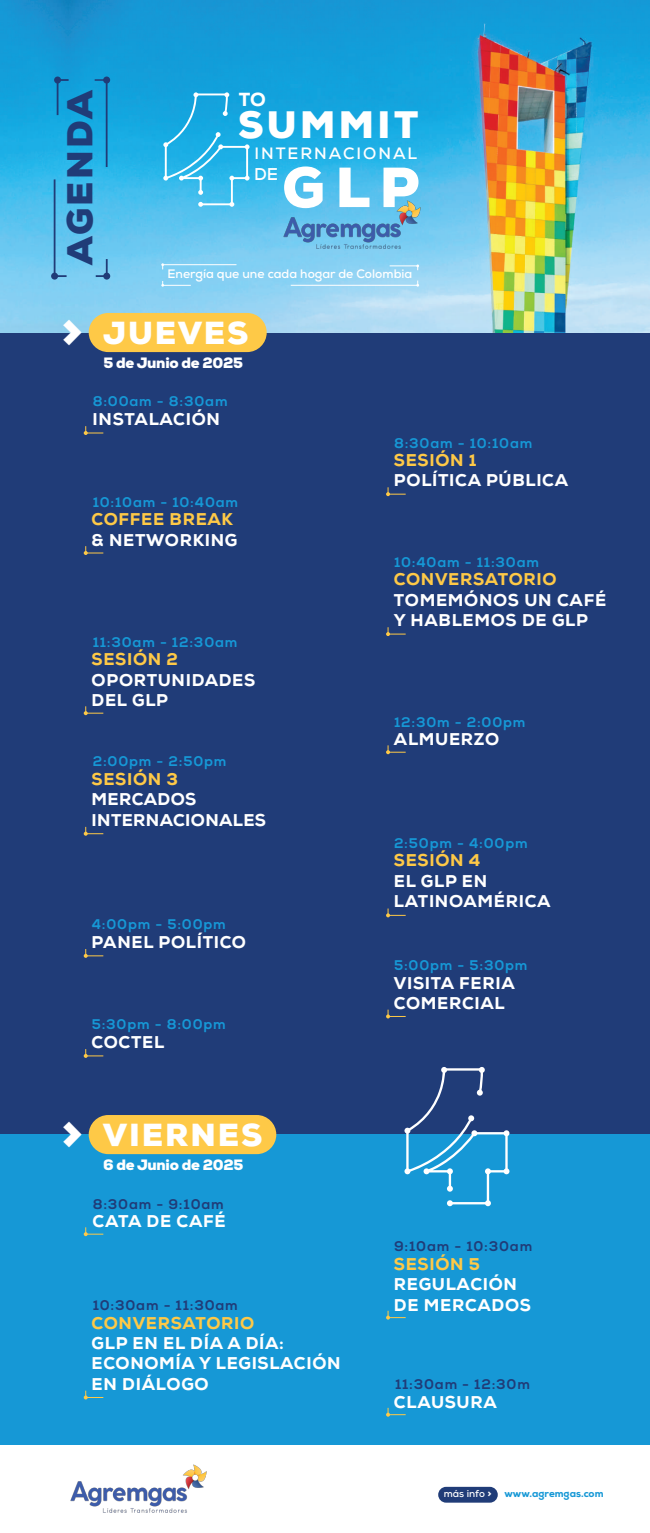
<style>
.page{position:relative;width:650px;height:1533px;background:#fff}
.page>*{position:absolute;margin:0;border:0;box-sizing:border-box;transform-origin:0 0}
.t1{font:900 56.4px "Nexa";color:#fff}
.t2{font:900 38.2px "Nexa";letter-spacing:.09em;color:#fff}
.t3{font:900 36px "Nexa";letter-spacing:.06em;color:#203c78}
.t4{font:900 31.8px "Nexa";letter-spacing:.06em;color:#fff}
.t5{font:800 18.9px "Nexa";color:#fff}
.t6{font:800 17px/20.4px "Nexa";letter-spacing:.04em;color:#fff}
.t7{font:800 17px "Nexa";letter-spacing:.04em;color:#fec947}
.t8{font:800 17px/20.4px "Nexa";letter-spacing:.02em;color:#fff}
.t9{font:700 17px "Nexa";color:#fff}
.t10{font:700 16.4px "Nexa";letter-spacing:.12em;color:#fff}
.t11{font:900 15px "Nexa";letter-spacing:-.02em;color:#fff}
.t12{font:800 14px "Nexa";letter-spacing:.06em;color:#1698d6}
.t13{font:800 14px "Nexa";letter-spacing:.06em;color:#203c78}
.t14{font:700 12.3px "Nexa";color:#fff}
.t15{font:800 10px "Nexa";color:#1698d6}
.t16{font:700 10px "Nexa";color:#fff}
.s1{font-size:50px}
.s2{font-weight:800}
</style>
<div class="page">
<img style="left:0;top:0;width:650px;height:333px">
<img style="left:272px;top:189px;width:160px;height:71px">
<svg style="left:163px;top:92px;width:87px;height:115px;background:#37b6e7"></svg>
<div style="left:0;top:333px;width:650px;height:801px;background:#203c78"></div>
<div style="left:51px;top:273px;width:7px;height:7px;background:#203c78;border-radius:50%"></div>
<svg style="left:58px;top:275px;width:9px;height:2px"></svg>
<hr style="left:54px;top:179px;width:2px;height:98px;background:#203c78">
<div style="left:103px;top:273px;width:7px;height:6px;background:#203c78;border-radius:50%"></div>
<svg style="left:96px;top:259px;width:12px;height:18px"></svg>
<div style="left:103px;top:77px;width:7px;height:6px;background:#203c78;border-radius:50%"></div>
<svg style="left:95px;top:79px;width:8px;height:2px"></svg>
<hr style="left:106px;top:79px;width:2px;height:88px;background:#203c78">
<div style="left:54px;top:77px;width:7px;height:6px;background:#203c78;border-radius:50%"></div>
<hr style="left:57px;top:80px;width:1px;height:35px;background:#203c78">
<svg style="left:61px;top:79px;width:8px;height:2px"></svg>
<div style="left:89px;top:313px;width:178px;height:39px;background:#fec947;border-radius:20px"></div>
<div style="left:0;top:1134px;width:650px;height:311px;background:#1698d6"></div>
<div style="left:89px;top:1115px;width:187px;height:39px;background:#fec947;border-radius:20px"></div>
<svg style="left:84px;top:426px;width:19px;height:9px"></svg>
<svg style="left:386px;top:487px;width:20px;height:9px"></svg>
<img style="left:70px;top:1464px;width:137px;height:49px">
<div style="left:438px;top:1486px;width:60px;height:16px;background:#203c78;border-radius:8px"></div>
<svg style="left:161px;top:263px;width:3px;height:6px"></svg>
<hr style="left:162px;top:264px;width:75px;height:1px;background:#fff">
<svg style="left:161px;top:281px;width:30px;height:6px"></svg>
<svg style="left:416px;top:280px;width:3px;height:7px"></svg>
<hr style="left:291px;top:285px;width:127px;height:1px;background:#fff">
<svg style="left:390px;top:264px;width:29px;height:6px"></svg>
<svg style="left:404px;top:1067px;width:105px;height:139px"></svg>
<svg style="left:386px;top:627px;width:20px;height:9px"></svg>
<svg style="left:386px;top:745px;width:20px;height:9px"></svg>
<svg style="left:386px;top:908px;width:20px;height:9px"></svg>
<svg style="left:386px;top:1009px;width:20px;height:9px"></svg>
<svg style="left:84px;top:1049px;width:19px;height:9px"></svg>
<svg style="left:84px;top:949px;width:19px;height:8px"></svg>
<svg style="left:84px;top:827px;width:19px;height:8px"></svg>
<svg style="left:84px;top:706px;width:19px;height:9px"></svg>
<svg style="left:84px;top:546px;width:19px;height:9px"></svg>
<svg style="left:84px;top:1227px;width:19px;height:9px"></svg>
<svg style="left:84px;top:1390px;width:19px;height:9px"></svg>
<svg style="left:386px;top:1407px;width:20px;height:9px"></svg>
<svg style="left:386px;top:1310px;width:20px;height:9px"></svg>
<h3 class="t3" style="left:57px;top:265px;width:177px;rotate:-90deg">AGENDA</h3>
<p class="t5" style="left:239px;top:87px;width:29px">TO</p>
<h2 class="t2" style="left:238px;top:101px;width:182px">SUMMIT</h2>
<p class="t10" style="left:254px;top:143px;width:164px">INTERNACIONAL</p>
<p class="t9" style="left:254px;top:163px;width:26px">DE</p>
<h1 class="t1" style="left:282px;top:151px;width:139px">G L P</h1>
<p class="t14" style="left:168px;top:266px;width:246px">Energía que une cada hogar de Colombia</p>
<h3 class="t4" style="left:61px;top:313px;width:189px"><span class="s1">&gt;</span> JUEVES</h3>
<p class="t11" style="left:103px;top:353px;width:141px">5 de Junio de 2025</p>
<p class="t12" style="left:93px;top:393px;width:136px">8:00am - 8:30am</p>
<p class="t6" style="left:93px;top:409px;width:129px">INSTALACIÓN</p>
<p class="t12" style="left:93px;top:493px;width:147px">10:10am - 10:40am</p>
<p class="t7" style="left:92px;top:508px;width:143px">COFFEE BREAK</p>
<p class="t6" style="left:92px;top:529px;width:147px">&amp; NETWORKING</p>
<p class="t12" style="left:93px;top:633px;width:146px">11:30am - 12:30am</p>
<p class="t7" style="left:92px;top:648px;width:88px">SESIÓN 2</p>
<p class="t6" style="left:92px;top:669px;width:165px">OPORTUNIDADES<br>DEL GLP</p>
<p class="t12" style="left:93px;top:753px;width:135px">2:00pm - 2:50pm</p>
<p class="t7" style="left:92px;top:768px;width:88px">SESIÓN 3</p>
<p class="t8" style="left:92px;top:789px;width:176px">MERCADOS<br>INTERNACIONALES</p>
<p class="t12" style="left:92px;top:916px;width:136px">4:00pm - 5:00pm</p>
<p class="t6" style="left:92px;top:932px;width:156px">PANEL POLÍTICO</p>
<p class="t12" style="left:92px;top:1016px;width:136px">5:30pm - 8:00pm</p>
<p class="t6" style="left:92px;top:1032px;width:74px">COCTEL</p>
<h3 class="t4" style="left:61px;top:1115px;width:203px"><span class="s1">&gt;</span> VIERNES</h3>
<p class="t11" style="left:103px;top:1155px;width:142px">6 de Junio de 2025</p>
<p class="t13" style="left:93px;top:1195px;width:133px">8:30am - 9:10am</p>
<p class="t6" style="left:93px;top:1211px;width:134px">CATA DE CAFÉ</p>
<p class="t13" style="left:93px;top:1296px;width:147px">10:30am - 11:30am</p>
<p class="t7" style="left:92px;top:1311px;width:164px">CONVERSATORIO</p>
<p class="t6" style="left:92px;top:1332px;width:251px">GLP EN EL DÍA A DÍA:<br>ECONOMÍA Y LEGISLACIÓN<br>EN DIÁLOGO</p>
<p class="t12" style="left:394px;top:434px;width:140px">8:30am - 10:10am</p>
<p class="t7" style="left:394px;top:449px;width:84px">SESIÓN 1</p>
<p class="t6" style="left:394px;top:470px;width:176px">POLÍTICA PÚBLICA</p>
<p class="t12" style="left:394px;top:553px;width:147px">10:40am - 11:30am</p>
<p class="t7" style="left:394px;top:568px;width:164px">CONVERSATORIO</p>
<p class="t6" style="left:394px;top:589px;width:214px">TOMEMÓNOS UN CAFÉ<br>Y HABLEMOS DE GLP</p>
<p class="t12" style="left:394px;top:713px;width:133px">12:30m - 2:00pm</p>
<p class="t6" style="left:394px;top:729px;width:107px">ALMUERZO</p>
<p class="t12" style="left:394px;top:834px;width:135px">2:50pm - 4:00pm</p>
<p class="t7" style="left:394px;top:849px;width:88px">SESIÓN 4</p>
<p class="t6" style="left:394px;top:871px;width:158px">EL GLP EN<br>LATINOAMÉRICA</p>
<p class="t12" style="left:394px;top:956px;width:135px">5:00pm - 5:30pm</p>
<p class="t6" style="left:394px;top:972px;width:122px">VISITA FERIA<br>COMERCIAL</p>
<p class="t13" style="left:394px;top:1237px;width:140px">9:10am - 10:30am</p>
<p class="t7" style="left:394px;top:1253px;width:88px">SESIÓN 5</p>
<p class="t6" style="left:394px;top:1274px;width:139px">REGULACIÓN<br>DE MERCADOS</p>
<p class="t13" style="left:395px;top:1375px;width:136px">11:30am - 12:30m</p>
<p class="t6" style="left:394px;top:1391px;width:104px">CLAUSURA</p>
<p class="t16" style="left:444px;top:1487px;width:49px">más info <span class="s2">&gt;</span></p>
<p class="t15" style="left:505px;top:1487px;width:101px">www.agremgas.com</p>
</div>
